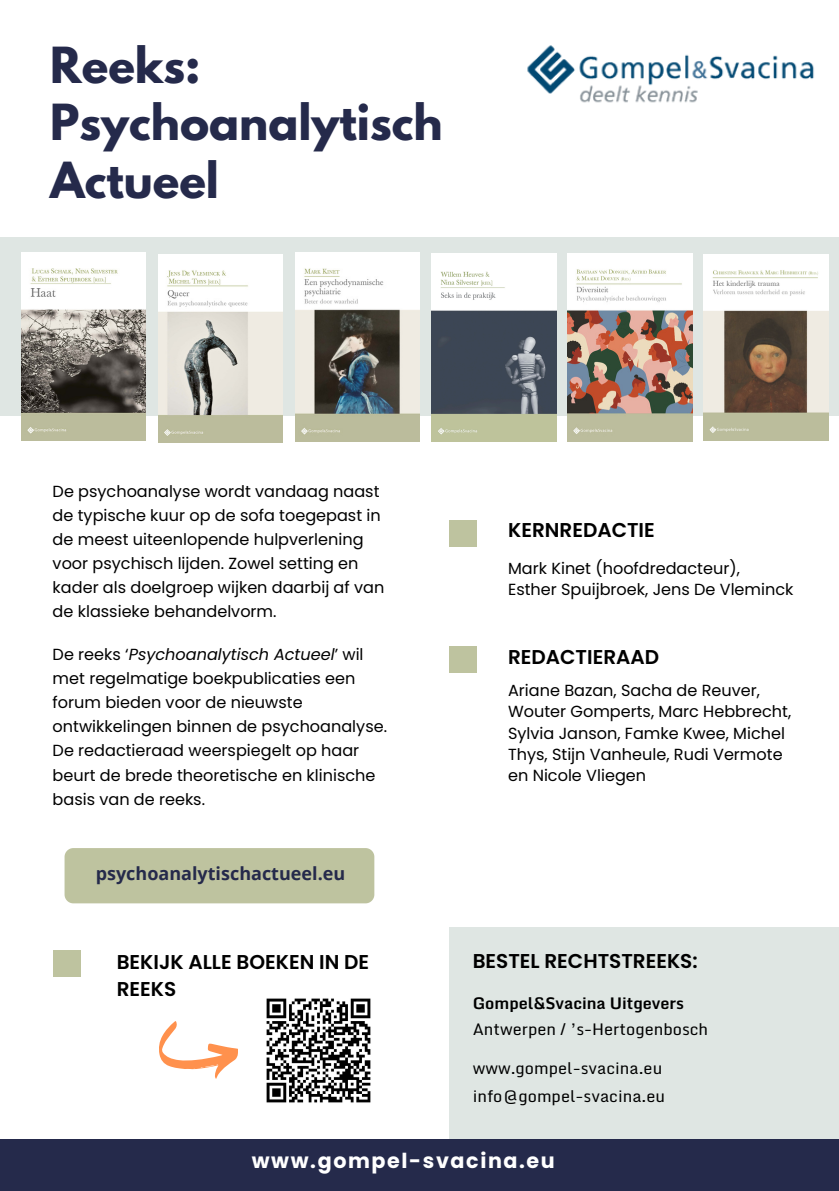
<style>
.page{position:relative;width:839px;height:1191px;background:#fff}
.page>*{position:absolute;margin:0;border:0;box-sizing:border-box;transform-origin:0 0}
.t1{font:700 44px/57.4px "League Spartan";color:#252a4b}
.t2{font:700 20.6px "Poppins";letter-spacing:.08em;color:#fff}
.t3{font:600 20px/27px "Poppins";color:#000}
.t4{font:700 18px "Open Sans";color:#252a4b}
.t5{font:16px/24.2px "Poppins";color:#000}
.t6{font:16px "Monda";color:#000}
.t7{font:700 16px "Monda";color:#000}
.s1{font-style:italic}
</style>
<div class="page">
<div style="left:449px;top:646px;width:28px;height:27px;background:#bec39f"></div>
<div style="left:53px;top:950px;width:28px;height:27px;background:#bec39f"></div>
<div style="left:449px;top:927px;width:389px;height:264px;background:#dfe6e3"></div>
<div style="left:0;top:1139px;width:838px;height:52px;background:#252a4b"></div>
<img style="left:266px;top:998px;width:105px;height:105px">
<div style="left:0;top:238px;width:838px;height:178px;background:#dfe6e3"></div>
<img style="left:21px;top:253px;width:125px;height:187px">
<img style="left:158px;top:255px;width:125px;height:187px">
<img style="left:295px;top:253px;width:124px;height:189px">
<img style="left:431px;top:254px;width:125px;height:187px">
<img style="left:568px;top:254px;width:124px;height:187px">
<img style="left:703px;top:255px;width:125px;height:186px">
<img style="left:527px;top:45px;width:287px;height:58px">
<div style="left:449px;top:520px;width:28px;height:26px;background:#bec39f"></div>
<svg style="left:159px;top:1021px;width:79px;height:58px"></svg>
<div style="left:65px;top:848px;width:309px;height:55px;background:#bec39f"></div>
<h2 class="t1" style="left:50px;top:42px;width:394px">Reeks:<br>Psychoanalytisch<br>Actueel</h2>
<p class="t5" style="left:53px;top:479px;width:333px">De psychoanalyse wordt vandaag naast de typische kuur op de sofa toegepast in de meest uiteenlopende hulpverlening voor psychisch lijden. Zowel setting en kader als doelgroep wijken daarbij af van de klassieke behandelvorm.</p>
<h2 class="t5" style="left:53px;top:642px;width:336px">De reeks ‘<span class="s1">Psychoanalytisch Actueel</span>’ wil met regelmatige boekpublicaties een forum bieden voor de nieuwste ontwikkelingen binnen de psychoanalyse.<br>De redactieraad weerspiegelt op haar beurt de brede theoretische en klinische basis van de reeks.</h2>
<p class="t4" style="left:96px;top:861px;width:251px">psychoanalytischactueel.eu</p>
<h2 class="t3" style="left:117px;top:949px;width:254px">BEKIJK ALLE BOEKEN IN DE<br>REEKS</h2>
<p class="t3" style="left:508px;top:517px;width:148px">KERNREDACTIE</p>
<p class="t5" style="left:508px;top:556px;width:233px">Mark Kinet (hoofdredacteur),</p>
<p class="t5" style="left:508px;top:577px;width:287px">Esther Spuijbroek, Jens De Vleminck</p>
<h2 class="t3" style="left:508px;top:643px;width:152px">REDACTIERAAD</h2>
<p class="t5" style="left:508px;top:678px;width:253px">Ariane Bazan, Sacha de Reuver,</p>
<p class="t5" style="left:508px;top:699px;width:284px">Wouter Gomperts, Marc Hebbrecht,</p>
<h4 class="t5" style="left:508px;top:722px;width:278px;line-height:21.4px">Sylvia Janson, Famke Kwee, Michel<br>Thys, Stijn Vanheule, Rudi Vermote en Nicole Vliegen</h4>
<p class="t3" style="left:472px;top:947px;width:226px">BESTEL RECHTSTREEKS:</p>
<p class="t7" style="left:472px;top:990px;width:213px">Gompel&amp;Svacina Uitgevers</p>
<p class="t6" style="left:472px;top:1016px;width:237px">Antwerpen / ’s-Hertogenbosch</p>
<p class="t6" style="left:472px;top:1055px;width:191px">www.gompel-svacina.eu</p>
<p class="t6" style="left:472px;top:1083px;width:194px">info@gompel-svacina.eu</p>
<p class="t2" style="left:252px;top:1146px;width:304px">www.gompel-svacina.eu</p>
</div>
